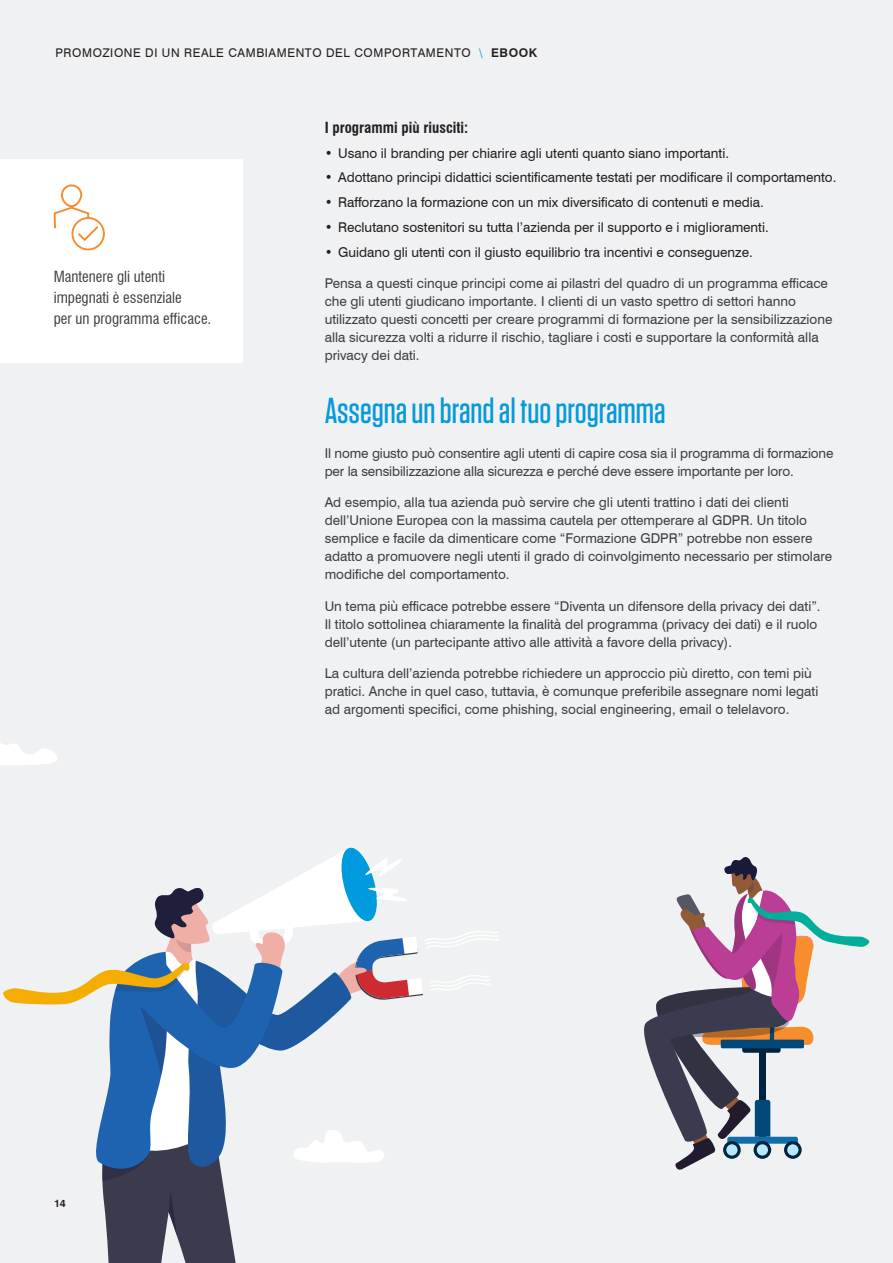
<style>
.page{position:relative;width:893px;height:1263px;background:#f0f1f2}
.page>*{position:absolute;margin:0;border:0;box-sizing:border-box;transform-origin:0 0}
.t1{font:500 36px "Tungsten";color:#069ad9}
.t2{font:condensed 15px/21px "Swiss 721 BT";color:#3e3e3f}
.t3{font:700 condensed 15px "Swiss 721 BT";color:#231f20}
.t4{font:13.5px/18px "Swiss 721 BT";color:#3e3e3f}
.t5{font:13.5px "Swiss 721 BT";color:#231f20}
.t6{font:12px "Swiss 721 BT";letter-spacing:.05em;color:#231f20}
.t7{font:700 10.5px "Swiss 721 BT";color:#231f20}
.s1{color:#069ad9}
.s2{font-weight:700}
</style>
<div class="page">
<div style="left:0;top:159px;width:243px;height:203px;background:#fff"></div>
<svg style="left:54px;top:184px;width:51px;height:66px"></svg>
<svg style="left:0;top:743px;width:57px;height:22px"></svg>
<svg style="left:3px;top:847px;width:496px;height:416px"></svg>
<svg style="left:644px;top:857px;width:226px;height:313px"></svg>
<p class="t6" style="left:55px;top:45px;width:483px">PROMOZIONE DI UN REALE CAMBIAMENTO DEL COMPORTAMENTO <span class="s1">\</span> <span class="s2">EBOOK</span></p>
<p class="t2" style="left:54px;top:266px;width:159px">Mantenere gli utenti impegnati è essenziale<br>per un programma efficace.</p>
<p class="t3" style="left:325px;top:118px;width:145px">I programmi più riusciti:</p>
<p class="t5" style="left:325px;top:145px;width:406px">• Usano il branding per chiarire agli utenti quanto siano importanti.</p>
<p class="t5" style="left:325px;top:169px;width:513px">• Adottano principi didattici scientificamente testati per modificare il comportamento.</p>
<p class="t5" style="left:325px;top:194px;width:441px">• Rafforzano la formazione con un mix diversificato di contenuti e media.</p>
<p class="t5" style="left:325px;top:219px;width:446px">• Reclutano sostenitori su tutta l’azienda per il supporto e i miglioramenti.</p>
<p class="t5" style="left:325px;top:244px;width:430px">• Guidano gli utenti con il giusto equilibrio tra incentivi e conseguenze.</p>
<p class="t4" style="left:325px;top:274px;width:509px">Pensa a questi cinque principi come ai pilastri del quadro di un programma efficace che gli utenti giudicano importante. I clienti di un vasto spettro di settori hanno utilizzato questi concetti per creare programmi di formazione per la sensibilizzazione alla sicurezza volti a ridurre il rischio, tagliare i costi e supportare la conformità alla privacy dei dati.</p>
<h1 class="t1" style="left:325px;top:392px;width:342px">Assegna un brand al tuo programma</h1>
<p class="t4" style="left:325px;top:444px;width:510px">Il nome giusto può consentire agli utenti di capire cosa sia il programma di formazione per la sensibilizzazione alla sicurezza e perché deve essere importante per loro.</p>
<p class="t4" style="left:325px;top:493px;width:509px">Ad esempio, alla tua azienda può servire che gli utenti trattino i dati dei clienti dell’Unione Europea con la massima cautela per ottemperare al GDPR. Un titolo semplice e facile da dimenticare come “Formazione GDPR” potrebbe non essere adatto a promuovere negli utenti il grado di coinvolgimento necessario per stimolare modifiche del comportamento.</p>
<p class="t4" style="left:325px;top:597px;width:497px">Un tema più efficace potrebbe essere “Diventa un difensore della privacy dei dati”.<br>Il titolo sottolinea chiaramente la finalità del programma (privacy dei dati) e il ruolo dell’utente (un partecipante attivo alle attività a favore della privacy).</p>
<p class="t4" style="left:325px;top:664px;width:495px">La cultura dell’azienda potrebbe richiedere un approccio più diretto, con temi più pratici. Anche in quel caso, tuttavia, è comunque preferibile assegnare nomi legati ad argomenti specifici, come phishing, social engineering, email o telelavoro.</p>
<p class="t7" style="left:54px;top:1197px;width:13px">14</p>
</div>
